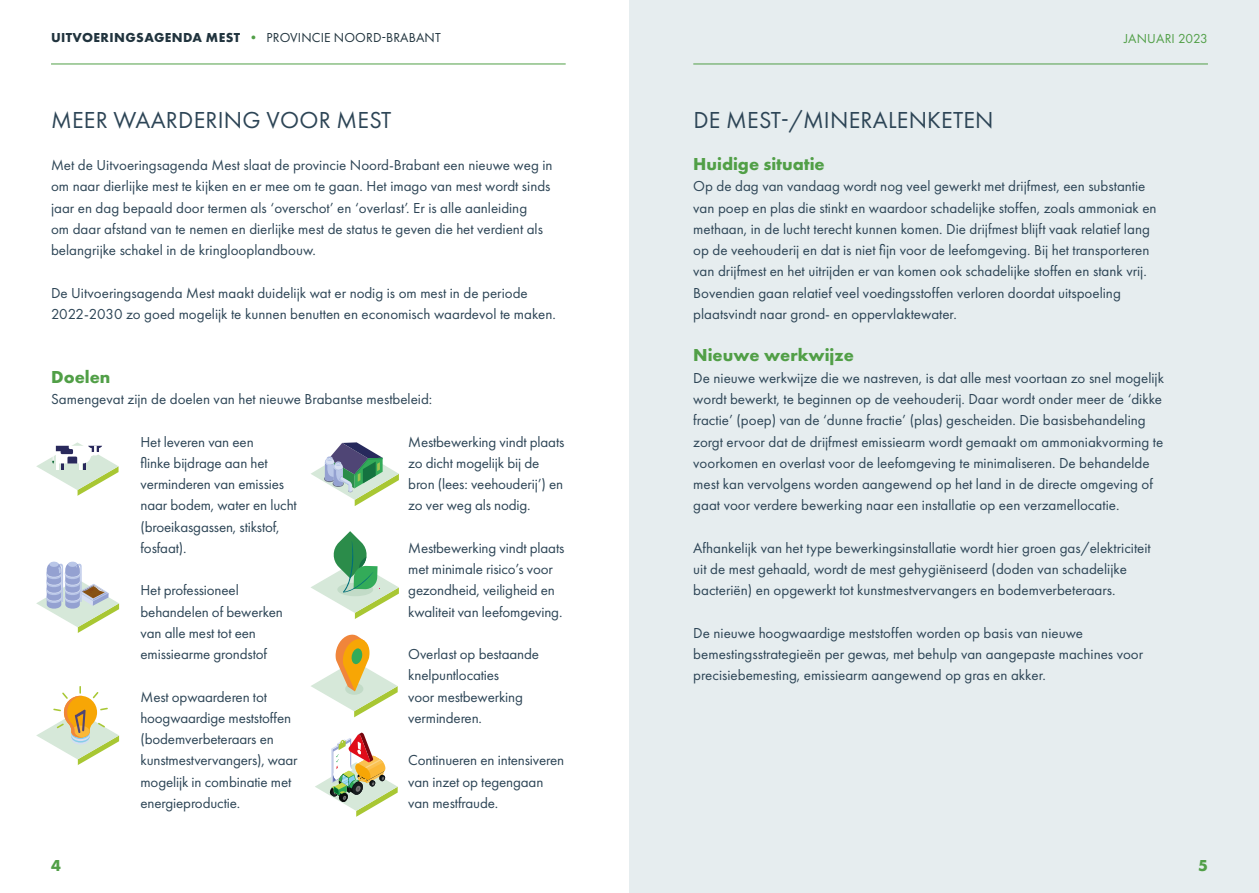
<style>
.page{position:relative;width:1259px;height:893px;background:#fff}
.page>*{position:absolute;margin:0;border:0;box-sizing:border-box;transform-origin:0 0}
.H2_Kop{font:24px "Futura PT";letter-spacing:.01em;color:#2d4556}
.H3_tussenkop_groen{font:700 18px "Futura PT";color:#519f47}
.t1{font:700 16.5px "Futura PT";color:#519f47}
.plattetekst__spatie{font:15px/21.3px "Futura PT";color:#2d4556}
.opsomming_cijfers{font:15px/21.3px "Futura PT";letter-spacing:-.01em;color:#2d4556}
.t2{font:13.5px "Futura PT";letter-spacing:.01em;color:#21343e}
.t3{font:13.5px "Futura PT";letter-spacing:.01em;color:#519f47}
.s1{font-weight:700}
.s2{color:#519f47}
</style>
<div class="page">
<div style="left:629px;top:0;width:630px;height:893px;background:#e6edef"></div>
<hr style="left:51px;top:64px;width:515px;height:1px;background:#519f47">
<hr style="left:693px;top:64px;width:515px;height:1px;background:#519f47">
<svg style="left:36px;top:442px;width:83px;height:54px"></svg>
<svg style="left:36px;top:686px;width:83px;height:79px"></svg>
<svg style="left:311px;top:442px;width:88px;height:64px"></svg>
<svg style="left:311px;top:531px;width:88px;height:88px"></svg>
<svg style="left:311px;top:634px;width:87px;height:83px"></svg>
<div style="left:351px;top:648px;width:11px;height:16px;background:#33ab59;border-radius:50%"></div>
<svg style="left:36px;top:561px;width:83px;height:72px"></svg>
<img style="left:315px;top:733px;width:83px;height:84px">
<p class="t2" style="left:51px;top:30px;width:391px"><span class="s1">UITVOERINGSAGENDA MEST</span> <span class="s2">•</span> PROVINCIE NOORD-BRABANT</p>
<h2 class="H2_Kop" style="left:51px;top:105px;width:342px">MEER WAARDERING VOOR MEST</h2>
<p class="plattetekst__spatie" style="left:51px;top:154px;width:503px">Met de Uitvoeringsagenda Mest slaat de provincie Noord-Brabant een nieuwe weg in om naar dierlijke mest te kijken en er mee om te gaan. Het imago van mest wordt sinds jaar en dag bepaald door termen als ‘overschot’ en ‘overlast’. Er is alle aanleiding<br>om daar afstand van te nemen en dierlijke mest de status te geven die het verdient als belangrijke schakel in de kringlooplandbouw.</p>
<p class="plattetekst__spatie" style="left:51px;top:282px;width:506px">De Uitvoeringsagenda Mest maakt duidelijk wat er nodig is om mest in de periode<br>2022-2030 zo goed mogelijk te kunnen benutten en economisch waardevol te maken.</p>
<h3 class="H3_tussenkop_groen" style="left:51px;top:365px;width:61px">Doelen</h3>
<p class="plattetekst__spatie" style="left:51px;top:388px;width:383px">Samengevat zijn de doelen van het nieuwe Brabantse mestbeleid:</p>
<p class="opsomming_cijfers" style="left:140px;top:431px;width:158px">Het leveren van een<br>flinke bijdrage aan het verminderen van emissies naar bodem, water en lucht (broeikasgassen, stikstof, fosfaat).</p>
<p class="opsomming_cijfers" style="left:140px;top:580px;width:144px">Het professioneel behandelen of bewerken van alle mest tot een emissiearme grondstof</p>
<p class="opsomming_cijfers" style="left:140px;top:686px;width:159px">Mest opwaarderen tot hoogwaardige meststoffen (bodemverbeteraars en kunstmestvervangers), waar mogelijk in combinatie met energieproductie.</p>
<p class="opsomming_cijfers" style="left:408px;top:431px;width:158px">Mestbewerking vindt plaats zo dicht mogelijk bij de bron (lees: veehouderij’) en zo ver weg als nodig.</p>
<p class="opsomming_cijfers" style="left:408px;top:537px;width:158px">Mestbewerking vindt plaats met minimale risico’s voor gezondheid, veiligheid en kwaliteit van leefomgeving.</p>
<p class="opsomming_cijfers" style="left:408px;top:643px;width:132px">Overlast op bestaande knelpuntlocaties<br>voor mestbewerking verminderen.</p>
<p class="opsomming_cijfers" style="left:408px;top:750px;width:157px">Continueren en intensiveren van inzet op tegengaan van mestfraude.</p>
<p class="t3" style="left:1124px;top:30px;width:85px">JANUARI 2023</p>
<h2 class="H2_Kop" style="left:693px;top:105px;width:302px">DE MEST-/MINERALENKETEN</h2>
<h3 class="H3_tussenkop_groen" style="left:693px;top:152px;width:133px">Huidige situatie</h3>
<p class="plattetekst__spatie" style="left:693px;top:176px;width:465px">Op de dag van vandaag wordt nog veel gewerkt met drijfmest, een substantie van poep en plas die stinkt en waardoor schadelijke stoffen, zoals ammoniak en methaan, in de lucht terecht kunnen komen. Die drijfmest blijft vaak relatief lang op de veehouderij en dat is niet fijn voor de leefomgeving. Bij het transporteren van drijfmest en het uitrijden er van komen ook schadelijke stoffen en stank vrij.<br>Bovendien gaan relatief veel voedingsstoffen verloren doordat uitspoeling plaatsvindt naar grond- en oppervlaktewater.</p>
<h3 class="H3_tussenkop_groen" style="left:693px;top:344px;width:162px">Nieuwe werkwijze</h3>
<p class="plattetekst__spatie" style="left:693px;top:367px;width:472px">De nieuwe werkwijze die we nastreven, is dat alle mest voortaan zo snel mogelijk wordt bewerkt, te beginnen op de veehouderij. Daar wordt onder meer de ‘dikke fractie’ (poep) van de ‘dunne fractie’ (plas) gescheiden. Die basisbehandeling zorgt ervoor dat de drijfmest emissiearm wordt gemaakt om ammoniakvorming te voorkomen en overlast voor de leefomgeving te minimaliseren. De behandelde mest kan vervolgens worden aangewend op het land in de directe omgeving of gaat voor verdere bewerking naar een installatie op een verzamellocatie.</p>
<p class="plattetekst__spatie" style="left:693px;top:537px;width:459px">Afhankelijk van het type bewerkingsinstallatie wordt hier groen gas/elektriciteit uit de mest gehaald, wordt de mest gehygiëniseerd (doden van schadelijke bacteriën) en opgewerkt tot kunstmestvervangers en bodemverbeteraars.</p>
<p class="plattetekst__spatie" style="left:693px;top:622px;width:451px">De nieuwe hoogwaardige meststoffen worden op basis van nieuwe bemestingsstrategieën per gewas, met behulp van aangepaste machines voor precisiebemesting, emissiearm aangewend op gras en akker.</p>
<p class="t1" style="left:51px;top:855px;width:11px">4</p>
<p class="t1" style="left:1198px;top:855px;width:11px">5</p>
</div>
